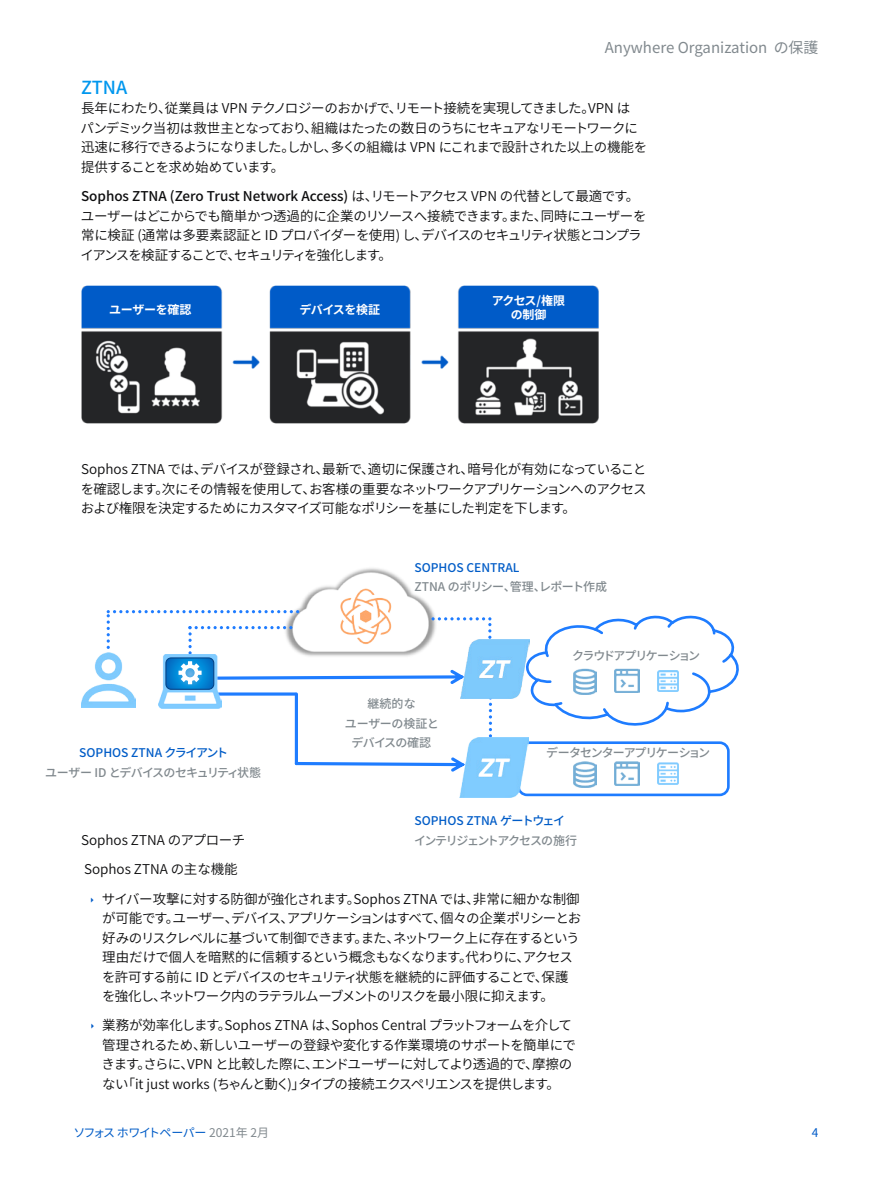
<style>
.page{position:relative;width:893px;height:1191px;background:#fff}
.page>*{position:absolute;margin:0;border:0;box-sizing:border-box;transform-origin:0 0}
.Subheading_2{font:500 18px "Noto Sans CJ Kjp";color:#0097ee}
.t1{font:15px "Noto Sans CJ Kjp";color:#81898e}
.Body_Copy{font:600 13.5px/19.5px "Noto Sans CJ Kjp";letter-spacing:-.045em;color:#0d0d0e}
.Body_Copy-2{font:600 13.5px "Noto Sans CJ Kjp";color:#0d0d0e}
.Subheading_2-2{font:500 12px/19.5px "Noto Sans CJ Kjp";letter-spacing:-.055em;color:#81898e;text-align:center}
.Subheading_2-3{font:500 12px/19.5px "Noto Sans CJ Kjp";color:#81898e}
.Subheading_2-4{font:500 12px/19.5px "Noto Sans CJ Kjp";letter-spacing:-.09em;color:#005cc7}
.Sub_Heading_Geraphic{font:700 12px "Noto Sans CJ Kjp";letter-spacing:-.03em;color:#fff}
.t2{font:12px "Noto Sans CJ Kjp";letter-spacing:-.05em;color:#005cc7}
.Subheading_2-5{font:500 12px/19.5px "Noto Sans CJ Kjp";letter-spacing:-.02em;color:#81898e;text-align:center}
.Subheading_2-6{font:500 12px "Noto Sans CJ Kjp";letter-spacing:-.09em;color:#81898e}
.Subheading_2-7{font:500 12px "Noto Sans CJ Kjp";letter-spacing:-.125em;color:#81898e}
.t3{font:12px "Noto Sans CJ Kjp";color:#005bc8}
.s1{font-weight:500}
.s2{color:#005cc7}
.s3{color:#81898e}
</style>
<div class="page">
<img style="left:81px;top:285px;width:518px;height:139px">
<img style="left:296px;top:570px;width:136px;height:40px">
<img style="left:330px;top:577px;width:71px;height:33px">
<svg style="left:529px;top:615px;width:210px;height:111px"></svg>
<img style="left:81px;top:652px;width:26px;height:55px">
<div style="left:517px;top:741px;width:213px;height:55px;border:3px solid #1e7cff;border-radius:9px"></div>
<img style="left:614px;top:669px;width:26px;height:23px">
<img style="left:574px;top:669px;width:23px;height:25px">
<img style="left:657px;top:670px;width:21px;height:21px">
<img style="left:614px;top:761px;width:26px;height:24px">
<img style="left:574px;top:761px;width:23px;height:26px">
<img style="left:657px;top:762px;width:21px;height:22px">
<svg style="left:295px;top:757px;width:164px;height:15px"></svg>
<hr style="left:295px;top:694px;width:3px;height:69px;background:#1e7cff">
<svg style="left:107px;top:610px;width:385px;height:140px"></svg>
<img style="left:459px;top:737px;width:70px;height:60px">
<img style="left:460px;top:639px;width:69px;height:60px">
<p class="t1" style="left:605px;top:39px;width:215px">Anywhere Organization の保護</p>
<p class="Subheading_2" style="left:81px;top:77px;width:48px">ZTNA</p>
<p class="Body_Copy" style="left:81px;top:99px;width:568px">長年にわたり、従業員は VPN テクノロジーのおかげで、リモート接続を実現してきました。VPN は<br>パンデミック当初は救世主となっており、組織はたったの数日のうちにセキュアなリモートワークに迅速に移行できるようになりました。しかし、多くの組織は VPN にこれまで設計された以上の機能を提供することを求め始めています。</p>
<p class="Body_Copy" style="left:81px;top:187px;width:568px"><span class="s1">Sophos ZTNA (Zero Trust Network Access)</span> は、リモートアクセス VPN の代替として最適です。ユーザーはどこからでも簡単かつ透過的に企業のリソースへ接続できます。また、同時にユーザーを常に検証 (通常は多要素認証と ID プロバイダーを使用) し、デバイスのセキュリティ状態とコンプライアンスを検証することで、セキュリティを強化します。</p>
<p class="Sub_Heading_Geraphic" style="left:109px;top:302px;width:84px">ユーザーを確認</p>
<p class="Sub_Heading_Geraphic" style="left:299px;top:302px;width:82px">デバイスを検証</p>
<p class="Sub_Heading_Geraphic" style="left:492px;top:294px;width:75px">アクセス/権限</p>
<p class="Sub_Heading_Geraphic" style="left:511px;top:308px;width:37px">の制御</p>
<p class="Body_Copy" style="left:81px;top:460px;width:567px;text-align:justify">Sophos ZTNA では、デバイスが登録され、最新で、適切に保護され、暗号化が有効になっていることを確認します。次にその情報を使用して、お客様の重要なネットワークアプリケーションへのアクセスおよび権限を決定するためにカスタマイズ可能なポリシーを基にした判定を下します。</p>
<p class="Subheading_2-3" style="left:414px;top:558px;width:194px"><span class="s2">SOPHOS CENTRAL<br></span>ZTNA のポリシー、管理、レポート作成</p>
<p class="Subheading_2-2" style="left:45px;top:743px;width:218px"><span class="s2">SOPHOS ZTNA クライアント<br></span>ユーザー ID とデバイスのセキュリティ状態</p>
<p class="Subheading_2-5" style="left:345px;top:694px;width:96px">継続的な<br>ユーザーの検証とデバイスの確認</p>
<p class="Subheading_2-7" style="left:572px;top:648px;width:130px">クラウドアプリケーション</p>
<p class="Subheading_2-6" style="left:546px;top:746px;width:166px">データセンターアプリケーション</p>
<p class="Subheading_2-4" style="left:414px;top:811px;width:164px">SOPHOS ZTNA ゲートウェイ<span class="s3">インテリジェントアクセスの施行</span></p>
<p class="Body_Copy-2" style="left:81px;top:832px;width:166px">Sophos ZTNA のアプローチ</p>
<p class="Body_Copy-2" style="left:84px;top:861px;width:155px">Sophos ZTNA の主な機能</p>
<p class="Body_Copy" style="left:102px;top:889px;width:481px">サイバー攻撃に対する防御が強化されます。Sophos ZTNA では、非常に細かな制御が可能です。ユーザー、デバイス、アプリケーションはすべて、個々の企業ポリシーとお好みのリスクレベルに基づいて制御できます。また、ネットワーク上に存在するという理由だけで個人を暗黙的に信頼するという概念もなくなります。代わりに、アクセスを許可する前に ID とデバイスのセキュリティ状態を継続的に評価することで、保護を強化し、ネットワーク内のラテラルムーブメントのリスクを最小限に抑えます。</p>
<p class="Body_Copy" style="left:102px;top:1016px;width:476px">業務が効率化します。Sophos ZTNA は、Sophos Central プラットフォームを介して管理されるため、新しいユーザーの登録や変化する作業環境のサポートを簡単にできます。さらに、VPN と比較した際に、エンドユーザーに対してより透過的で、摩擦のない「it just works (ちゃんと動く)」タイプの接続エクスペリエンスを提供します。</p>
<p class="t2" style="left:74px;top:1125px;width:197px">ソフォス ホワイトペーパー <span class="s3">2021年 2月</span></p>
<p class="t3" style="left:812px;top:1125px;width:8px">4</p>
</div>
